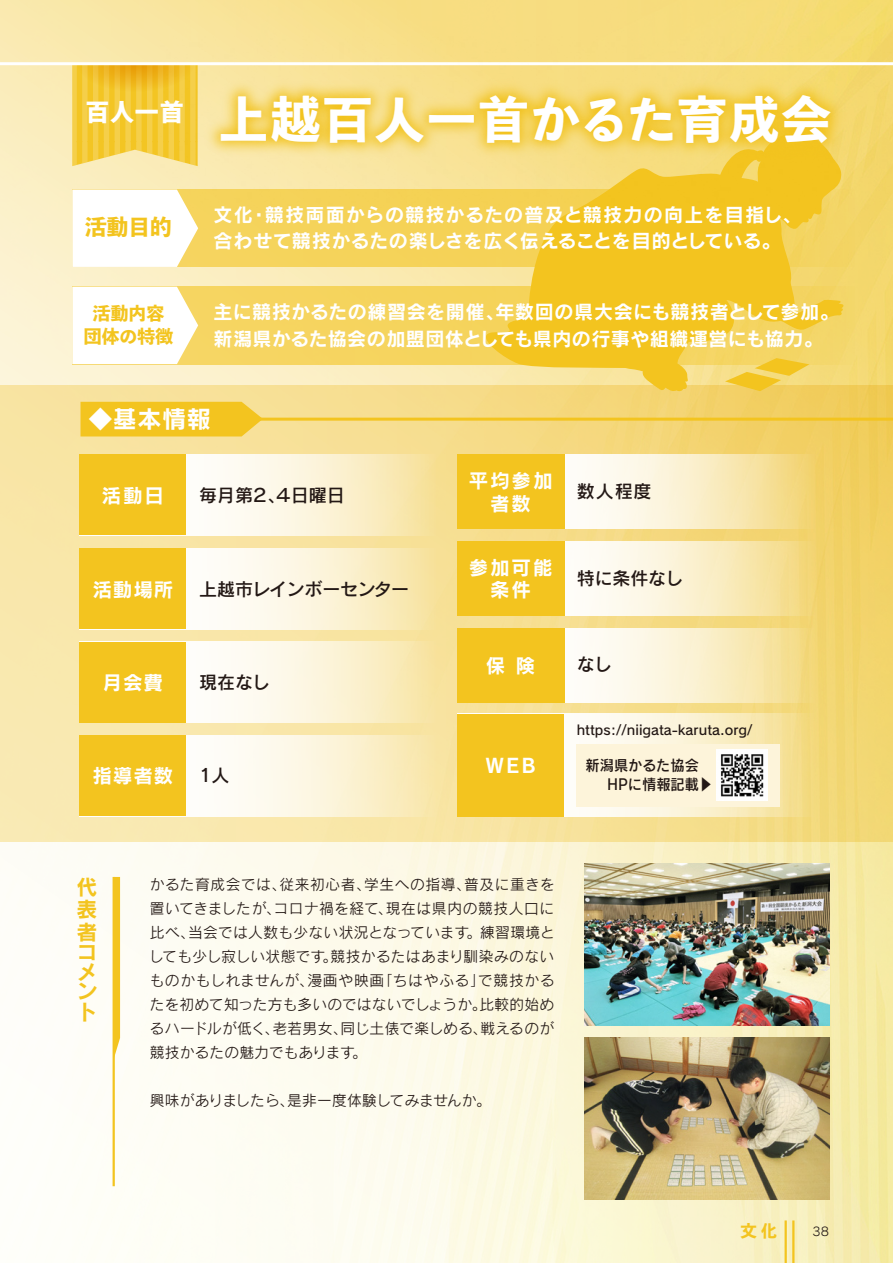
<style>
.page{position:relative;width:893px;height:1263px;background:#fff}
.page>*{position:absolute;margin:0;border:0;box-sizing:border-box;transform-origin:0 0}
.t1{font:49.5px "Toppan Bunkyu Midashi Go Std EB";letter-spacing:.05em;color:#fff}
.t2{font:24px "Rodin Pro B";color:#fff}
.t3{font:21.6px "Toppan Bunkyu Midashi Go Std EB";color:#f3c41f}
.t4{font:21px/20.7px "Rodin Pro B";color:#f3c41f;text-align:justify}
.t5{font:19.5px/22.5px "Rodin Pro B";letter-spacing:.1em;color:#fff;text-align:center}
.t6{font:19.05px/26.2px "Rodin Pro B";letter-spacing:.025em;color:#fff}
.t7{font:18px "Rodin Pro DB";letter-spacing:-.01em;color:#231815}
.t8{font:18px "Rodin Pro DB";letter-spacing:-.03em;color:#231815}
.t9{font:17.85px/22.5px "Toppan Bunkyu Midashi Go Std EB";color:#f3c41f;text-align:center}
.t10{font:16.35px "Toppan Bunkyu Midashi Go Std EB";color:#f3c41f}
.t11{font:15px/19.5px "Rodin Pro DB";color:#231815;scale:.95 1}
.t12{font:14.85px/24px "Rodin Pro M";letter-spacing:.02em;color:#231815;text-align:justify}
.t13{font:13.5px "Rodin Pro DB";color:#231815}
.t14{font:12px "Rodin Pro M";color:#231815}
</style>
<div class="page">
<img style="left:0;top:0;width:893px;height:1263px">
<svg style="left:0;top:385px;width:893px;height:456px;background:#f6de8e"></svg>
<svg style="left:72px;top:94px;width:89px;height:72px;background:#f4ce48"></svg>
<svg style="left:72px;top:65px;width:89px;height:29px;background:#f0bd2b"></svg>
<hr style="left:0;top:62px;width:893px;height:3px;background:#fff">
<svg style="left:481px;top:267px;width:364px;height:125px;background:#f5d35d"></svg>
<svg style="left:725px;top:364px;width:84px;height:27px;background:#f3d053"></svg>
<svg style="left:198px;top:287px;width:656px;height:77px;background:#f4ce48"></svg>
<svg style="left:198px;top:210px;width:656px;height:57px;background:#f4cd44"></svg>
<svg style="left:72px;top:287px;width:126px;height:77px"></svg>
<img style="left:161px;top:36px;width:730px;height:174px">
<hr style="left:113px;top:877px;width:2px;height:309px;background:#f3c41f">
<svg style="left:114px;top:877px;width:6px;height:182px"></svg>
<hr style="left:225px;top:418px;width:668px;height:3px;background:#f3c41f">
<svg style="left:72px;top:190px;width:126px;height:77px"></svg>
<svg style="left:564px;top:628px;width:250px;height:75px"></svg>
<div style="left:457px;top:628px;width:107px;height:75px;background:#f3c41f"></div>
<svg style="left:564px;top:454px;width:250px;height:75px"></svg>
<div style="left:457px;top:454px;width:107px;height:75px;background:#f3c41f"></div>
<svg style="left:564px;top:541px;width:250px;height:75px"></svg>
<div style="left:457px;top:541px;width:107px;height:75px;background:#f3c41f"></div>
<div style="left:81px;top:402px;width:182px;height:34px;background:#f3c41f"></div>
<svg style="left:186px;top:735px;width:250px;height:81px"></svg>
<svg style="left:186px;top:642px;width:250px;height:81px"></svg>
<svg style="left:186px;top:548px;width:250px;height:81px"></svg>
<svg style="left:186px;top:454px;width:250px;height:81px"></svg>
<div style="left:79px;top:454px;width:107px;height:81px;background:#f3c41f"></div>
<div style="left:79px;top:548px;width:107px;height:81px;background:#f3c41f"></div>
<div style="left:79px;top:642px;width:107px;height:81px;background:#f3c41f"></div>
<div style="left:79px;top:735px;width:107px;height:81px;background:#f3c41f"></div>
<svg style="left:564px;top:714px;width:249px;height:102px"></svg>
<div style="left:457px;top:714px;width:107px;height:102px;background:#f3c41f"></div>
<div style="left:577px;top:744px;width:203px;height:63px;background:#fdf4da"></div>
<img style="left:717px;top:750px;width:51px;height:51px">
<img style="left:584px;top:864px;width:245px;height:161px">
<img style="left:584px;top:1038px;width:245px;height:161px">
<hr style="left:792px;top:1220px;width:2px;height:43px;background:#f3c41f">
<hr style="left:784px;top:1220px;width:3px;height:43px;background:#f3c41f">
<h1 class="t1" style="left:86px;top:81px;width:747px"><sup>百人一首</sup> 上越百人一首かるた育成会</h1>
<h3 class="t3" style="left:85px;top:210px;width:88px">活動目的</h3>
<p class="t9" style="left:84px;top:301px;width:91px">活動内容団体の特徴</p>
<p class="t6" style="left:213px;top:201px;width:590px">文化・競技両面からの競技かるたの普及と競技力の向上を目指し、合わせて競技かるたの楽しさを広く伝えることを目的としている。</p>
<p class="t6" style="left:213px;top:298px;width:627px">主に競技かるたの練習会を開催、年数回の県大会にも競技者として参加。新潟県かるた協会の加盟団体としても県内の行事や組織運営にも協力。</p>
<h2 class="t2" style="left:88px;top:403px;width:124px">◆基本情報</h2>
<h3 class="t5" style="left:102px;top:484px;width:64px">活動日</h3>
<p class="t7" style="left:199px;top:483px;width:147px">毎月第２、４日曜日</p>
<h3 class="t5" style="left:92px;top:577px;width:82px">活動場所</h3>
<p class="t8" style="left:199px;top:577px;width:212px">上越市レインボーセンター</p>
<h3 class="t5" style="left:103px;top:670px;width:62px">月会費</h3>
<p class="t7" style="left:199px;top:670px;width:73px">現在なし</p>
<h3 class="t5" style="left:92px;top:764px;width:82px">指導者数</h3>
<p class="t7" style="left:199px;top:764px;width:32px">1人</p>
<h3 class="t5" style="left:469px;top:469px;width:85px">平均参加者数</h3>
<h3 class="t5" style="left:469px;top:555px;width:85px">参加可能条件</h3>
<h3 class="t5" style="left:486px;top:653px;width:51px">保 険</h3>
<h3 class="t5" style="left:486px;top:753px;width:51px">WEB</h3>
<p class="t7" style="left:577px;top:479px;width:76px">数人程度</p>
<p class="t7" style="left:577px;top:566px;width:108px">特に条件なし</p>
<p class="t7" style="left:577px;top:652px;width:37px">なし</p>
<p class="t13" style="left:577px;top:721px;width:177px">https://niigata-karuta.org/</p>
<p class="t11" style="left:585px;top:755px;width:135px">新潟県かるた協会　 HPに情報記載▶</p>
<h3 class="t4" style="left:76px;top:876px;width:22px">代表者コメント</h3>
<p class="t12" style="left:149px;top:872px;width:407px">かるた育成会では、従来初心者、学生への指導、普及に重きを置いてきましたが、コロナ禍を経て、現在は県内の競技人口に比べ、当会では人数も少ない状況となっています。練習環境としても少し寂しい状態です。競技かるたはあまり馴染みのないものかもしれませんが、漫画や映画「ちはやふる」で競技かるたを初めて知った方も多いのではないでしょうか。比較的始めるハードルが低く、老若男女、同じ土俵で楽しめる、戦えるのが競技かるたの魅力でもあります。</p>
<p class="t12" style="left:150px;top:1088px;width:342px">興味がありましたら、是非一度体験してみませんか。</p>
<p class="t10" style="left:741px;top:1218px;width:38px">文 化</p>
<p class="t14" style="left:813px;top:1223px;width:18px">38</p>
</div>
